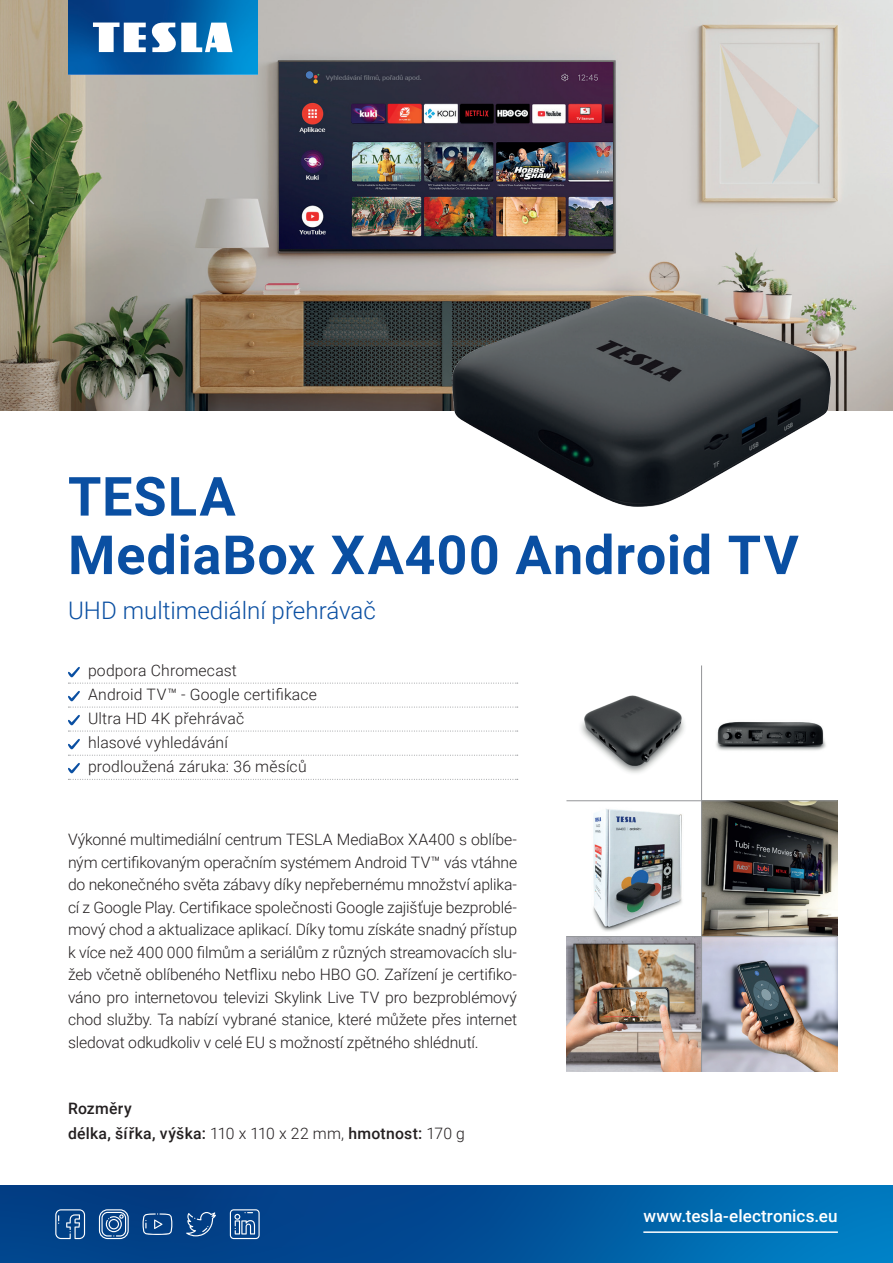
<style>
.page{position:relative;width:893px;height:1263px;background:#fff}
.page>*{position:absolute;margin:0;border:0;box-sizing:border-box;transform-origin:0 0}
.t1{font:700 54px/58.5px "Roboto";letter-spacing:.015em;color:#0a4fa2}
.t2{font:300 24.15px "Roboto";color:#0a4fa2}
.t3{font:500 17.1px "Roboto";color:#fff}
.t4{font:300 15.75px/22.5px "Roboto";letter-spacing:.005em;color:#231f20}
.t5{font:500 15.75px/25.3px "Roboto";letter-spacing:.015em;color:#231f20}
.s1{font-weight:300}
</style>
<div class="page">
<svg style="left:0;top:1185px;width:893px;height:78px;background:#01549b"></svg>
<svg style="left:55px;top:1209px;width:30px;height:30px"></svg>
<svg style="left:99px;top:1209px;width:30px;height:30px"></svg>
<svg style="left:230px;top:1209px;width:30px;height:30px"></svg>
<svg style="left:186px;top:1212px;width:30px;height:24px"></svg>
<svg style="left:143px;top:1213px;width:29px;height:22px"></svg>
<hr style="left:643px;top:1231px;width:195px;height:2px;background:#fff">
<img style="left:0;top:0;width:893px;height:410px">
<svg style="left:68px;top:667px;width:12px;height:10px"></svg>
<svg style="left:68px;top:691px;width:12px;height:10px"></svg>
<svg style="left:68px;top:715px;width:12px;height:10px"></svg>
<svg style="left:68px;top:739px;width:12px;height:10px"></svg>
<svg style="left:68px;top:763px;width:12px;height:10px"></svg>
<svg style="left:68px;top:707px;width:450px;height:1px"></svg>
<svg style="left:68px;top:683px;width:450px;height:1px"></svg>
<svg style="left:68px;top:731px;width:450px;height:1px"></svg>
<svg style="left:68px;top:755px;width:450px;height:1px"></svg>
<svg style="left:68px;top:779px;width:450px;height:1px"></svg>
<img style="left:68px;top:0;width:189px;height:75px">
<svg style="left:93px;top:23px;width:140px;height:29px"></svg>
<img style="left:446px;top:244px;width:392px;height:263px">
<img style="left:566px;top:695px;width:119px;height:107px">
<svg style="left:716px;top:721px;width:110px;height:30px;background:#5b5d5f"></svg>
<svg style="left:567px;top:801px;width:134px;height:131px"></svg>
<img style="left:702px;top:801px;width:135px;height:135px">
<img style="left:566px;top:937px;width:135px;height:135px">
<img style="left:702px;top:937px;width:135px;height:135px">
<hr style="left:566px;top:800px;width:271px;height:1px;background:#939598">
<hr style="left:566px;top:936px;width:271px;height:1px;background:#939598">
<hr style="left:701px;top:665px;width:1px;height:407px;background:#939598">
<img style="left:280px;top:63px;width:332px;height:187px">
<h1 class="t1" style="left:68px;top:465px;width:732px">TESLA<br>MediaBox XA400 Android TV</h1>
<h2 class="t2" style="left:68px;top:594px;width:309px">UHD multimediální přehrávač</h2>
<p class="t4" style="left:88px;top:658px;width:230px;line-height:24px">podpora Chromecast<br>Android TV™ - Google certifikace<br>Ultra HD 4K přehrávač<br>hlasové vyhledávání prodloužená záruka: 36 měsíců</p>
<p class="t4" style="left:68px;top:828px;width:451px;text-align:justify">Výkonné multimediální centrum TESLA MediaBox XA400 s oblíbe&shy;ným certifikovaným operačním systémem Android TV™ vás vtáhne do nekonečného světa zábavy díky nepřebernému množství aplika&shy;cí z Google Play. Certifikace společnosti Google zajišťuje bezproblé&shy;mový chod a aktualizace aplikací. Díky tomu získáte snadný přístup k více než 400 000 filmům a seriálům z různých streamovacích slu&shy;žeb včetně oblíbeného Netflixu nebo HBO GO. Zařízení je certifiko&shy;váno pro internetovou televizi Skylink Live TV pro bezproblémový chod služby. Ta nabízí vybrané stanice, které můžete přes internet sledovat odkudkoliv v celé EU s možností zpětného shlédnutí.</p>
<p class="t5" style="left:68px;top:1095px;width:398px">Rozměry<br>délka, šířka, výška: <span class="s1">110 x 110 x 22 mm,</span> hmotnost: <span class="s1">170 g</span></p>
<p class="t3" style="left:643px;top:1203px;width:196px">www.tesla-electronics.eu</p>
</div>
